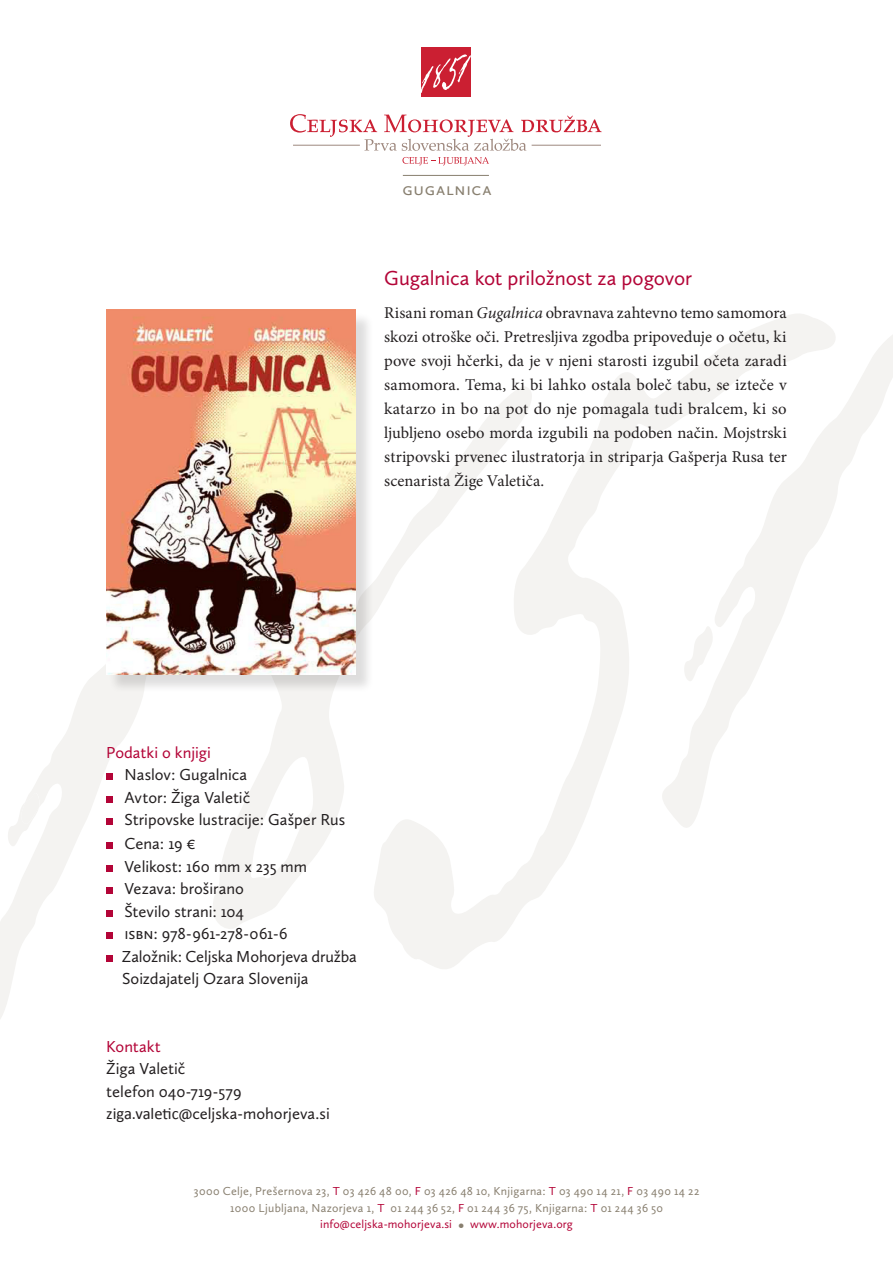
<style>
.page{position:relative;width:893px;height:1263px;background:#fff}
.page>*{position:absolute;margin:0;border:0;box-sizing:border-box;transform-origin:0 0}
.zivljenjepis{font:21px "Calluna Sans";letter-spacing:-.005em;color:#b30437}
.besedilo{font:18px "Calluna Sans";letter-spacing:.045em;color:#887f6f}
.besedilo-2{font:16.5px/24px "Minion Pro";letter-spacing:.005em;color:#231f20;text-align:justify}
.podatki_o_knjigi{font:16.5px "Calluna Sans";letter-spacing:-.005em;color:#231f20}
.podatki_o_knjigi-2{font:16.5px "Calluna Sans";color:#b30437}
.besedilo-3{font:12px "Calluna Sans";letter-spacing:.025em;color:#887f6f}
.t1{font:12px "Calluna Sans";letter-spacing:.01em;color:#b30437}
.s1{font-style:italic}
.s2{font-family:"Calibri"}
.s3{color:#b30437}
.s4{font-size:16.5px;color:#887f6f}
</style>
<div class="page">
<svg style="left:219px;top:694px;width:125px;height:235px"></svg>
<svg style="left:374px;top:314px;width:456px;height:655px"></svg>
<svg style="left:0;top:665px;width:219px;height:354px"></svg>
<svg style="left:6px;top:789px;width:34px;height:61px"></svg>
<svg style="left:655px;top:327px;width:238px;height:515px"></svg>
<div style="left:421px;top:47px;width:50px;height:50px;background:#cb1f32"></div>
<svg style="left:421px;top:54px;width:50px;height:39px"></svg>
<svg style="left:290px;top:114px;width:312px;height:37px"></svg>
<hr style="left:293px;top:145px;width:67px;height:1px;background:#9e887e">
<hr style="left:532px;top:145px;width:69px;height:1px;background:#9e887e">
<svg style="left:402px;top:157px;width:87px;height:8px"></svg>
<div style="left:106px;top:774px;width:7px;height:6px;background:#b30437"></div>
<div style="left:106px;top:796px;width:7px;height:7px;background:#b30437"></div>
<div style="left:106px;top:819px;width:7px;height:6px;background:#b30437"></div>
<div style="left:106px;top:843px;width:7px;height:6px;background:#b30437"></div>
<div style="left:106px;top:865px;width:7px;height:7px;background:#b30437"></div>
<div style="left:106px;top:888px;width:7px;height:6px;background:#b30437"></div>
<div style="left:106px;top:910px;width:7px;height:7px;background:#b30437"></div>
<div style="left:106px;top:933px;width:7px;height:6px;background:#b30437"></div>
<div style="left:106px;top:955px;width:7px;height:7px;background:#b30437"></div>
<hr style="left:403px;top:175px;width:86px;height:1px;background:#887f6f">
<div style="left:109px;top:312px;width:265px;height:382px;background:#231f20;opacity:.15"></div>
<img style="left:106px;top:309px;width:249px;height:366px">
<p class="besedilo" style="left:402px;top:178px;width:91px">gugalnica</p>
<p class="zivljenjepis" style="left:384px;top:265px;width:309px">Gugalnica kot priložnost za pogovor</p>
<p class="besedilo-2" style="left:384px;top:300px;width:404px">Risani roman <span class="s1">Gugalnica</span> obravnava zahtevno temo samomora skozi otroške oči. Pretresljiva zgodba pripoveduje o očetu, ki pove svoji hčerki, da je v njeni starosti izgubil očeta zaradi samomora. Tema, ki bi lahko ostala boleč tabu, se izteče v katarzo in bo na pot do nje pomagala tudi bralcem, ki so ljubljeno osebo morda izgubili na podoben način. Mojstrski stripovski prvenec ilustratorja in striparja Gašperja Rusa ter scenarista Žige Valetiča.</p>
<p class="podatki_o_knjigi-2" style="left:106px;top:742px;width:106px">Podatki o knjigi</p>
<p class="podatki_o_knjigi" style="left:125px;top:765px;width:124px">Naslov: Gugalnica</p>
<p class="podatki_o_knjigi" style="left:125px;top:787px;width:127px">Avtor: Žiga Valetič</p>
<p class="podatki_o_knjigi" style="left:125px;top:810px;width:222px">Stripovske lustracije: Gašper Rus</p>
<p class="podatki_o_knjigi" style="left:125px;top:834px;width:73px">Cena: 19 €</p>
<p class="podatki_o_knjigi" style="left:125px;top:856px;width:184px">Velikost: 160 mm x 235 mm</p>
<p class="podatki_o_knjigi" style="left:125px;top:879px;width:121px">Vezava: broširano</p>
<p class="podatki_o_knjigi" style="left:125px;top:901px;width:121px">Število strani: 104</p>
<p class="podatki_o_knjigi" style="left:125px;top:924px;width:165px">ISBN: 978-961-278-061-6</p>
<p class="podatki_o_knjigi" style="left:122px;top:946px;width:237px">Založnik: Celjska Mohorjeva družba</p>
<p class="podatki_o_knjigi" style="left:122px;top:969px;width:188px">Soizdajatelj Ozara Slovenija</p>
<p class="podatki_o_knjigi-2" style="left:106px;top:1036px;width:56px">Kontakt</p>
<p class="podatki_o_knjigi" style="left:106px;top:1059px;width:81px">Žiga Valetič</p>
<p class="podatki_o_knjigi" style="left:106px;top:1081px;width:137px">telefon 040-719-579</p>
<p class="podatki_o_knjigi" style="left:106px;top:1104px;width:225px"><span class="s2">ziga.valetic</span>@celjska-mohorjeva.si</p>
<p class="besedilo-3" style="left:194px;top:1184px;width:507px">3000 Celje, Prešernova 23, <span class="s3">T</span> 03 426 48 00, <span class="s3">F</span> 03 426 48 10, Knjigarna: <span class="s3">T</span> 03 490 14 21, <span class="s3">F</span> 03 490 14 22</p>
<p class="besedilo-3" style="left:230px;top:1201px;width:434px">1000 Ljubljana, Nazorjeva 1, <span class="s3">T</span> 01 244 36 52, <span class="s3">F</span> 01 244 36 75, Knjigarna: <span class="s3">T</span> 01 244 36 50</p>
<p class="t1" style="left:320px;top:1217px;width:254px">info@celjska-mohorjeva.si <span class="s4">•</span> www.mohorjeva.org</p>
</div>
